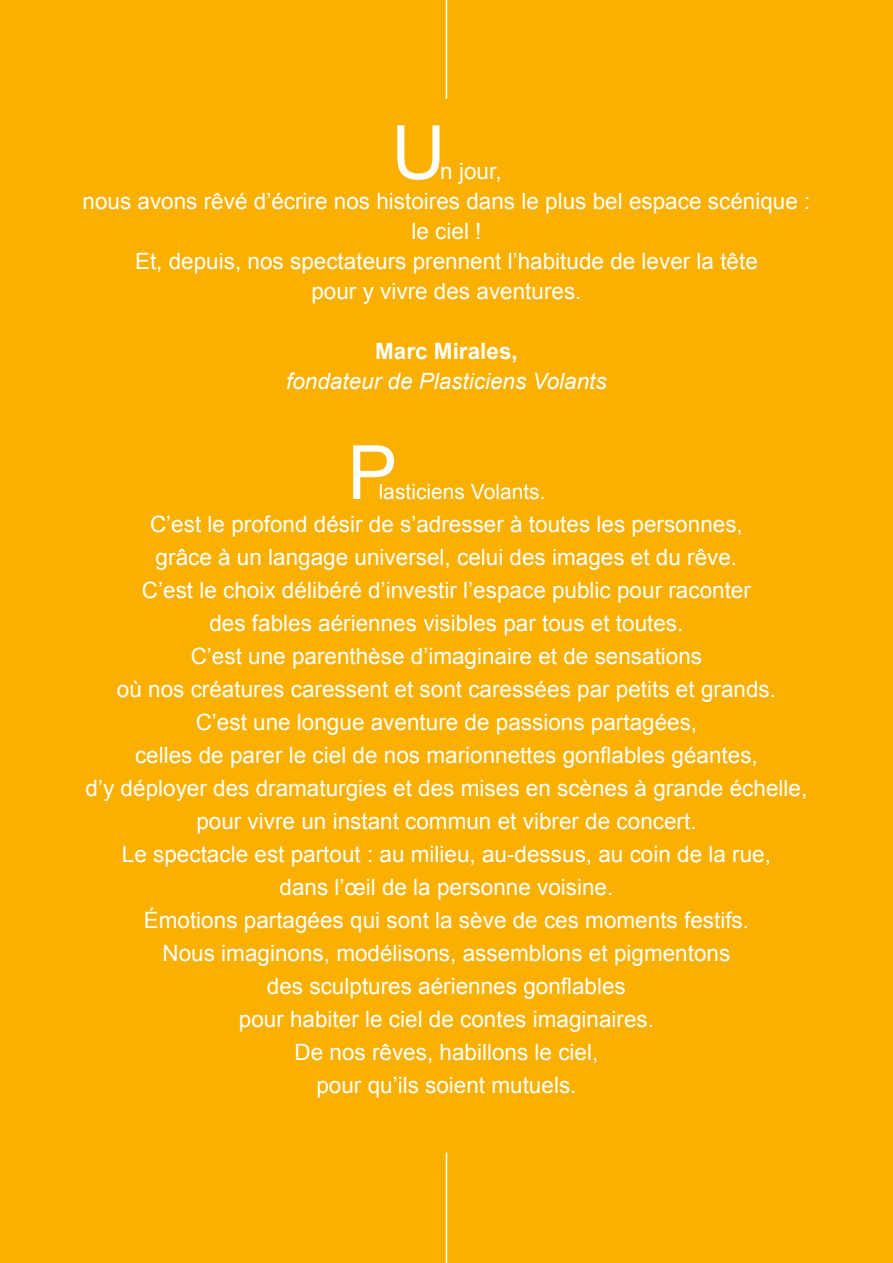
<style>
.page{position:relative;width:893px;height:1263px;background:#f9b000}
.page>*{position:absolute;margin:0;border:0;box-sizing:border-box;transform-origin:0 0}
.t1{font:75px "Arial";color:#fff}
.t2{font:22.5px/33px "Arial";color:#fff;text-align:center}
.t3{font:italic 22.5px "Arial";color:#fff}
.t4{font:700 22.5px "Arial";color:#fff}
.t5{font:21px "Arial";color:#fff}
</style>
<div class="page">
<hr style="left:446px;top:0;width:1px;height:99px;background:#fff">
<hr style="left:446px;top:1152px;width:1px;height:111px;background:#fff">
<h1 class="t1" style="left:391px;top:104px;width:56px">U</h1>
<p class="t2" style="left:440px;top:155px;width:63px">n jour,</p>
<p class="t2" style="left:82px;top:185px;width:729px">nous avons rêvé d’écrire nos histoires dans le plus bel espace scénique :</p>
<p class="t2" style="left:411px;top:215px;width:72px">le ciel !</p>
<p class="t2" style="left:135px;top:245px;width:624px">Et, depuis, nos spectateurs prennent l’habitude de lever la tête</p>
<p class="t2" style="left:311px;top:275px;width:272px">pour y vivre des aventures.</p>
<p class="t4" style="left:375px;top:336px;width:144px">Marc Mirales,</p>
<p class="t3" style="left:286px;top:366px;width:322px">fondateur de Plasticiens Volants</p>
<h1 class="t1" style="left:347px;top:423px;width:52px">P</h1>
<p class="t5" style="left:379px;top:478px;width:168px">lasticiens Volants.</p>
<p class="t2" style="left:86px;top:508px;width:723px">C’est le profond désir de s’adresser à toutes les personnes,<br>grâce à un langage universel, celui des images et du rêve.<br>C’est le choix délibéré d’investir l’espace public pour raconter<br>des fables aériennes visibles par tous et toutes.<br>C’est une parenthèse d’imaginaire et de sensations<br>où nos créatures caressent et sont caressées par petits et grands.<br>C’est une longue aventure de passions partagées,<br>celles de parer le ciel de nos marionnettes gonflables géantes,<br>d’y déployer des dramaturgies et des mises en scènes à grande échelle, pour vivre un instant commun et vibrer de concert.<br>Le spectacle est partout : au milieu, au-dessus, au coin de la rue,<br>dans l’œil de la personne voisine.<br>Émotions partagées qui sont la sève de ces moments festifs.<br>Nous imaginons, modélisons, assemblons et pigmentons<br>des sculptures aériennes gonflables<br>pour habiter le ciel de contes imaginaires.<br>De nos rêves, habillons le ciel,<br>pour qu’ils soient mutuels.</p>
</div>
